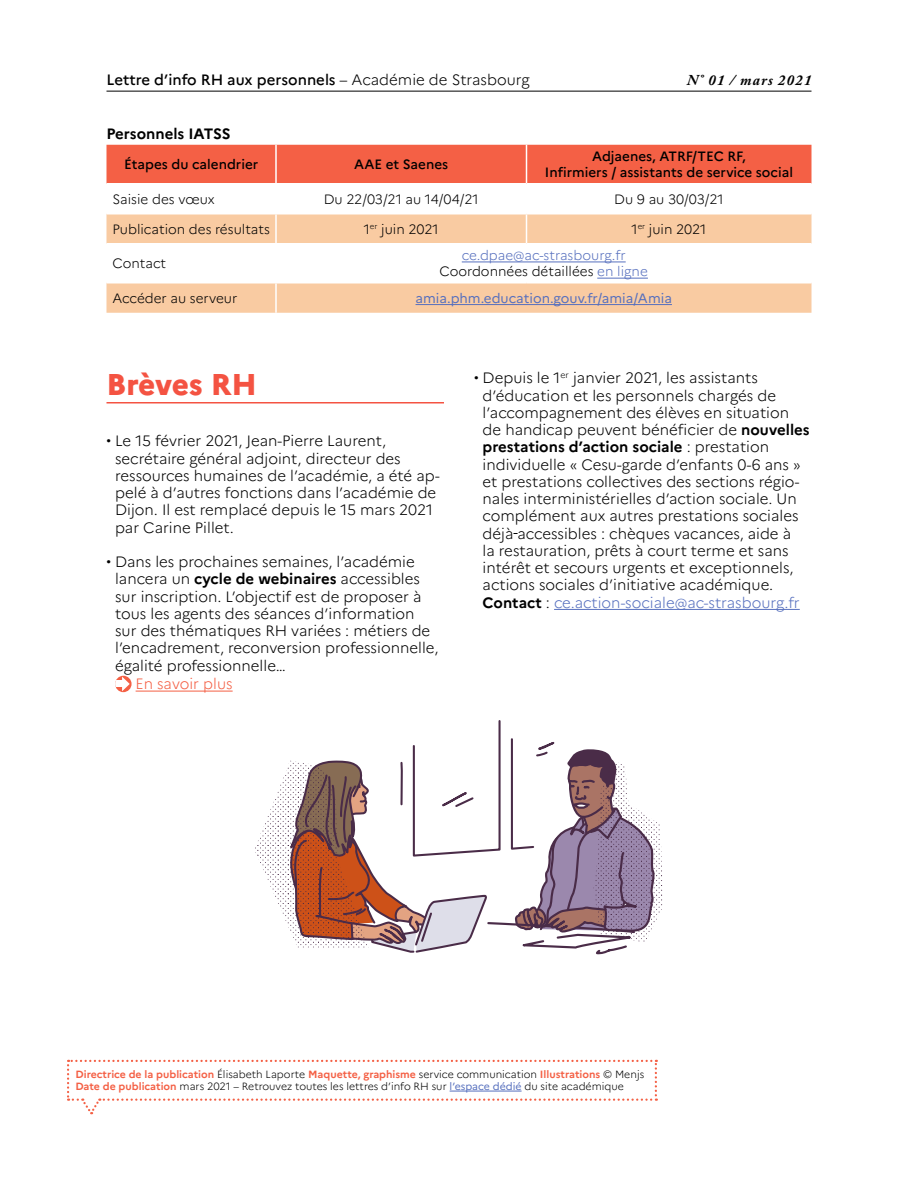
<style>
.page{position:relative;width:918px;height:1188px;background:#fff}
.page>*{position:absolute;margin:0;border:0;box-sizing:border-box;transform-origin:0 0}
.t1{font:800 30px "Marianne";letter-spacing:-.005em;color:#f45342}
.t2{font:300 15px/17.2px "Marianne";color:#000}
.t3{font:500 15px "Marianne";color:#000}
.t4{font:700 15px "Marianne";color:#000}
.t5{font:italic 700 15px "Adobe Caslon Pro";letter-spacing:.075em;color:#000}
.t6{font:300 15px "Marianne";color:#f46045}
.t7{font:300 13.5px "Marianne";color:#000}
.t8{font:500 13.5px/16.2px "Marianne";color:#000;text-align:center}
.t9{font:300 13.5px/16.2px "Marianne";color:#5770be;text-align:center}
.t10{font:13.5px "Marianne";color:#5770be}
.t11{font:300 10.5px/12.1px "Marianne";color:#000}
.s1{font-weight:300}
.s2{color:#000}
.s3{font-weight:700}
.s4{color:#5770be}
.s5{font-weight:700;color:#f46045}
.s6{font-weight:400;color:#5770be}
</style>
<div class="page">
<hr style="left:106px;top:91px;width:706px;height:1px;background:#000">
<hr style="left:106px;top:402px;width:338px;height:2px;background:#f45342">
<hr style="left:136px;top:691px;width:97px;height:1px;background:#f46045">
<svg style="left:115px;top:676px;width:17px;height:16px"></svg>
<div style="left:115px;top:681px;width:10px;height:6px;background:#fff"></div>
<svg style="left:122px;top:677px;width:8px;height:14px"></svg>
<hr style="left:554px;top:609px;width:246px;height:1px;background:#5770be">
<svg style="left:106px;top:261px;width:706px;height:52px;fill:#f9cba2"></svg>
<svg style="left:106px;top:145px;width:706px;height:98px"></svg>
<hr style="left:275px;top:244px;width:2px;height:38px;background:#fff">
<hr style="left:106px;top:282px;width:170px;height:2px;background:#fff">
<hr style="left:276px;top:282px;width:250px;height:2px;background:#fff">
<hr style="left:275px;top:284px;width:2px;height:29px;background:#fff">
<hr style="left:526px;top:282px;width:286px;height:2px;background:#fff">
<hr style="left:462px;top:262px;width:164px;height:1px;background:#5770be">
<hr style="left:597px;top:278px;width:51px;height:1px;background:#5770be">
<hr style="left:416px;top:304px;width:256px;height:1px;background:#5770be">
<svg style="left:255px;top:720px;width:408px;height:234px"></svg>
<svg style="left:67px;top:1060px;width:590px;height:55px"></svg>
<p class="t3" style="left:106px;top:71px;width:425px">Lettre d’info RH aux personnels <span class="s1">– Académie de Strasbourg</span></p>
<p class="t5" style="left:687px;top:71px;width:126px">N° 01 / mars 2021</p>
<p class="t4" style="left:106px;top:124px;width:126px">Personnels IATSS</p>
<p class="t8" style="left:124px;top:156px;width:136px">Étapes du calendrier</p>
<p class="t8" style="left:354px;top:156px;width:96px">AAE et Saenes</p>
<p class="t8" style="left:545px;top:148px;width:250px">Adjaenes, ATRF/TEC RF,<br>Infirmiers / assistants de service social</p>
<p class="t7" style="left:113px;top:191px;width:104px">Saisie des vœux</p>
<p class="t7" style="left:324px;top:191px;width:156px">Du 22/03/21 au 14/04/21</p>
<p class="t7" style="left:614px;top:191px;width:111px">Du 9 au 30/03/21</p>
<p class="t7" style="left:113px;top:221px;width:159px">Publication des résultats</p>
<p class="t7" style="left:364px;top:221px;width:77px">1<sup>er</sup> juin 2021</p>
<p class="t7" style="left:631px;top:221px;width:77px">1<sup>er</sup> juin 2021</p>
<p class="t7" style="left:113px;top:255px;width:55px">Contact</p>
<p class="t9" style="left:440px;top:247px;width:210px">ce.dpae@ac-strasbourg.fr<br><span class="s2">Coordonnées détaillées</span> en ligne</p>
<p class="t7" style="left:113px;top:290px;width:126px">Accéder au serveur</p>
<p class="t10" style="left:416px;top:290px;width:258px">amia.phm.education.gouv.fr/amia/Amia</p>
<h1 class="t1" style="left:106px;top:366px;width:152px">Brèves RH</h1>
<p class="t2" style="left:115px;top:432px;width:326px;text-indent:-9px">• Le 15 février 2021, Jean-Pierre Laurent, secrétaire général adjoint, directeur des ressources humaines de l’académie, a été ap&shy;pelé à d’autres fonctions dans l’académie de Dijon. Il est remplacé depuis le 15 mars 2021 par Carine Pillet.</p>
<p class="t2" style="left:115px;top:553px;width:325px;text-indent:-9px">• Dans les prochaines semaines, l’académie lancera un <span class="s3">cycle de webinaires</span> accessibles sur inscription. L’objectif est de proposer à tous les agents des séances d’information sur des thématiques RH variées : métiers de l’encadrement, reconversion professionnelle, égalité professionnelle…</p>
<p class="t6" style="left:136px;top:675px;width:99px">En savoir plus</p>
<p class="t2" style="left:483px;top:369px;width:328px;text-indent:-9px">• Depuis le 1<sup>er</sup> janvier 2021, les assistants d’éducation et les personnels chargés de l’accompagnement des élèves en situation de handicap peuvent bénéficier de <span class="s3">nouvelles prestations d’action sociale</span> : prestation individuelle « Cesu-garde d’enfants 0-6 ans » et prestations collectives des sections régio&shy;nales interministérielles d’action sociale. Un complément aux autres prestations sociales déjà accessibles : chèques vacances, aide à<br>la restauration, prêts à court terme et sans intérêt et secours urgents et exceptionnels, actions sociales d’initiative académique.<br><span class="s3">Contact</span> : <span class="s4">ce.action-sociale@ac-strasbourg.fr</span></p>
<p class="t11" style="left:75px;top:1068px;width:570px"><span class="s5">Directrice de la publication</span> Élisabeth Laporte <span class="s5">Maquette, graphisme</span> service communication <span class="s5">Illustrations</span> © Menjs<br><span class="s5">Date de publication</span> mars 2021 – Retrouvez toutes les lettres d’info RH sur <span class="s6">l’espace dédié</span> du site académique</p>
</div>
